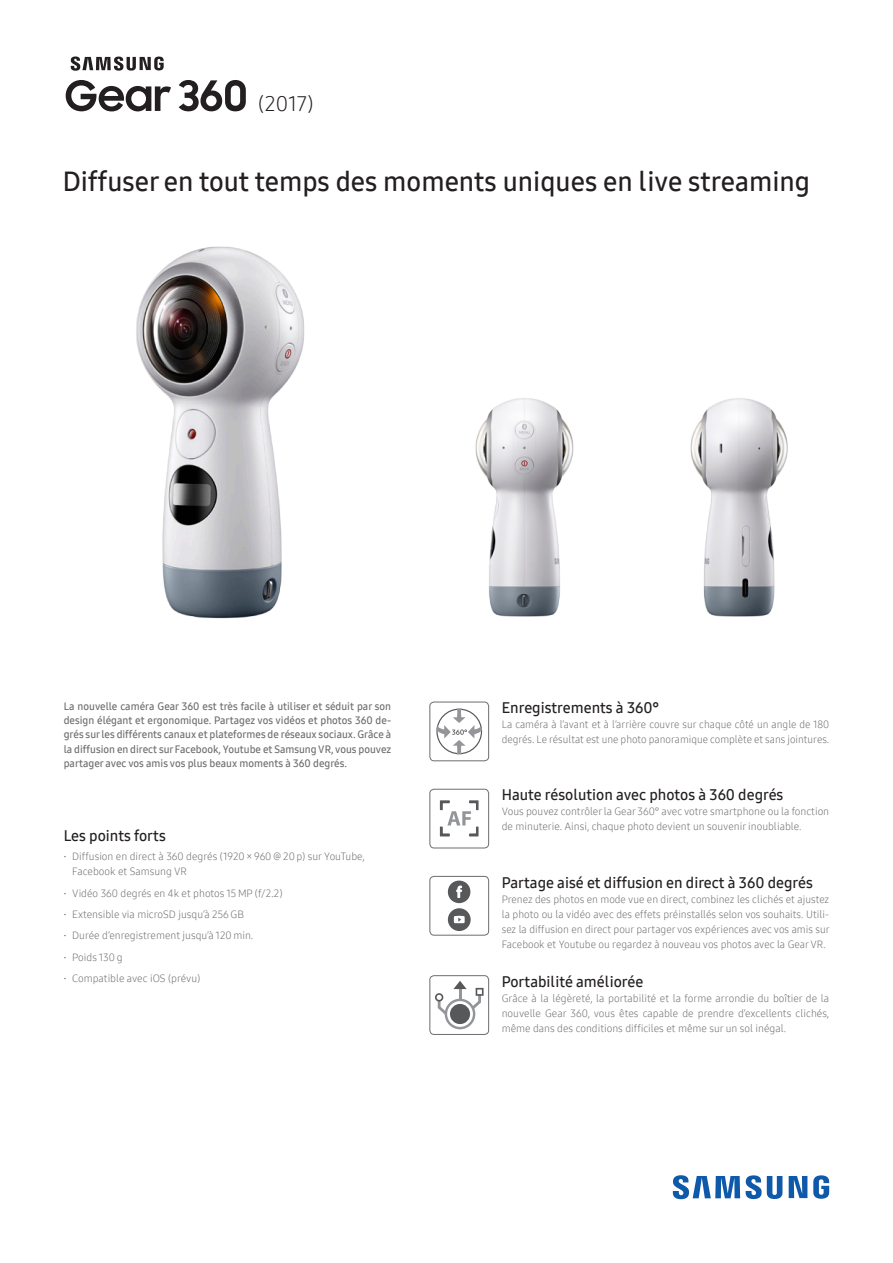
<style>
.page{position:relative;width:893px;height:1263px;background:#fff}
.page>*{position:absolute;margin:0;border:0;box-sizing:border-box;transform-origin:0 0}
.t1{font:27px "Samsung One 600";color:#231f20}
.t2{font:21px "Samsung One 300";color:#231f20}
.t3{font:15px "Samsung One 600";color:#231f20}
.t4{font:10.5px/15px "Samsung One 300";color:#6c6d70}
.t5{font:10.5px/14.2px "Samsung One 600";color:#6c6d70;text-align:justify}
.s1{font-family:"Samsung One 600"}
</style>
<div class="page">
<img style="left:136px;top:246px;width:169px;height:373px">
<img style="left:475px;top:398px;width:99px;height:219px">
<img style="left:690px;top:398px;width:98px;height:219px">
<svg style="left:673px;top:1175px;width:156px;height:24px"></svg>
<svg style="left:436px;top:709px;width:46px;height:45px"></svg>
<div style="left:429px;top:702px;width:60px;height:59px;border:1px solid #6c6d70;border-radius:4px"></div>
<svg style="left:435px;top:981px;width:48px;height:48px"></svg>
<div style="left:450px;top:1004px;width:20px;height:20px;background:#57585a;border-radius:50%"></div>
<div style="left:429px;top:975px;width:60px;height:60px;border:1px solid #6c6d70;border-radius:4px"></div>
<svg style="left:448px;top:880px;width:23px;height:51px"></svg>
<div style="left:429px;top:876px;width:60px;height:59px;border:1px solid #6c6d70;border-radius:4px"></div>
<svg style="left:65px;top:56px;width:181px;height:56px"></svg>
<svg style="left:440px;top:800px;width:39px;height:37px"></svg>
<div style="left:429px;top:789px;width:60px;height:59px;border:1px solid #6c6d70;border-radius:4px"></div>
<h2 class="t2" style="left:258px;top:90px;width:57px">(2017)</h2>
<h1 class="t1" style="left:63px;top:164px;width:749px">Diffuser en tout temps des moments uniques en live streaming</h1>
<p class="t5" style="left:64px;top:699px;width:329px">La nouvelle caméra Gear 360 est très facile à utiliser et séduit par son design élégant et ergonomique. Partagez vos vidéos et photos 360 de&shy;grés sur les différents canaux et plateformes de réseaux sociaux. Grâce à la diffusion en direct sur Facebook, Youtube et Samsung VR, vous pouvez partager avec vos amis vos plus beaux moments à 360 degrés.</p>
<h3 class="t3" style="left:64px;top:825px;width:104px">Les points forts</h3>
<p class="t4" style="left:72px;top:849px;width:294px;text-indent:-9px"><span class="s1">·</span> Diffusion en direct à 360 degrés (1920 × 960 @ 20 p) sur YouTube,<br>Facebook et Samsung VR</p>
<p class="t4" style="left:64px;top:882px;width:220px;line-height:21.5px"><span class="s1">·</span> Vidéo 360 degrés en 4k et photos 15 MP (f/2.2) <span class="s1">·</span> Extensible via microSD jusqu’à 256 GB<br><span class="s1">·</span> Durée d’enregistrement jusqu’à 120 min.<br><span class="s1">·</span> Poids 130 g<br><span class="s1">·</span> Compatible avec iOS (prévu)</p>
<h3 class="t3" style="left:502px;top:698px;width:159px">Enregistrements à 360°</h3>
<p class="t4" style="left:502px;top:717px;width:329px">La caméra à l’avant et à l’arrière couvre sur chaque côté un angle de 180 degrés. Le résultat est une photo panoramique complète et sans jointures.</p>
<h3 class="t3" style="left:502px;top:785px;width:283px">Haute résolution avec photos à 360 degrés</h3>
<p class="t4" style="left:502px;top:804px;width:329px">Vous pouvez contrôler la Gear 360° avec votre smartphone ou la fonction de minuterie. Ainsi, chaque photo devient un souvenir inoubliable.</p>
<h3 class="t3" style="left:502px;top:872px;width:313px">Partage aisé et diffusion en direct à 360 degrés</h3>
<p class="t4" style="left:502px;top:891px;width:330px;text-align:justify">Prenez des photos en mode vue en direct, combinez les clichés et ajustez la photo ou la vidéo avec des effets préinstallés selon vos souhaits. Utili&shy;sez la diffusion en direct pour partager vos expériences avec vos amis sur Facebook et Youtube ou regardez à nouveau vos photos avec la Gear VR.</p>
<h3 class="t3" style="left:502px;top:971px;width:143px">Portabilité améliorée</h3>
<p class="t4" style="left:502px;top:990px;width:329px;text-align:justify">Grâce à la légèreté, la portabilité et la forme arrondie du boîtier de la nouvelle Gear 360, vous êtes capable de prendre d’excellents clichés, même dans des conditions difficiles et même sur un sol inégal.</p>
</div>
